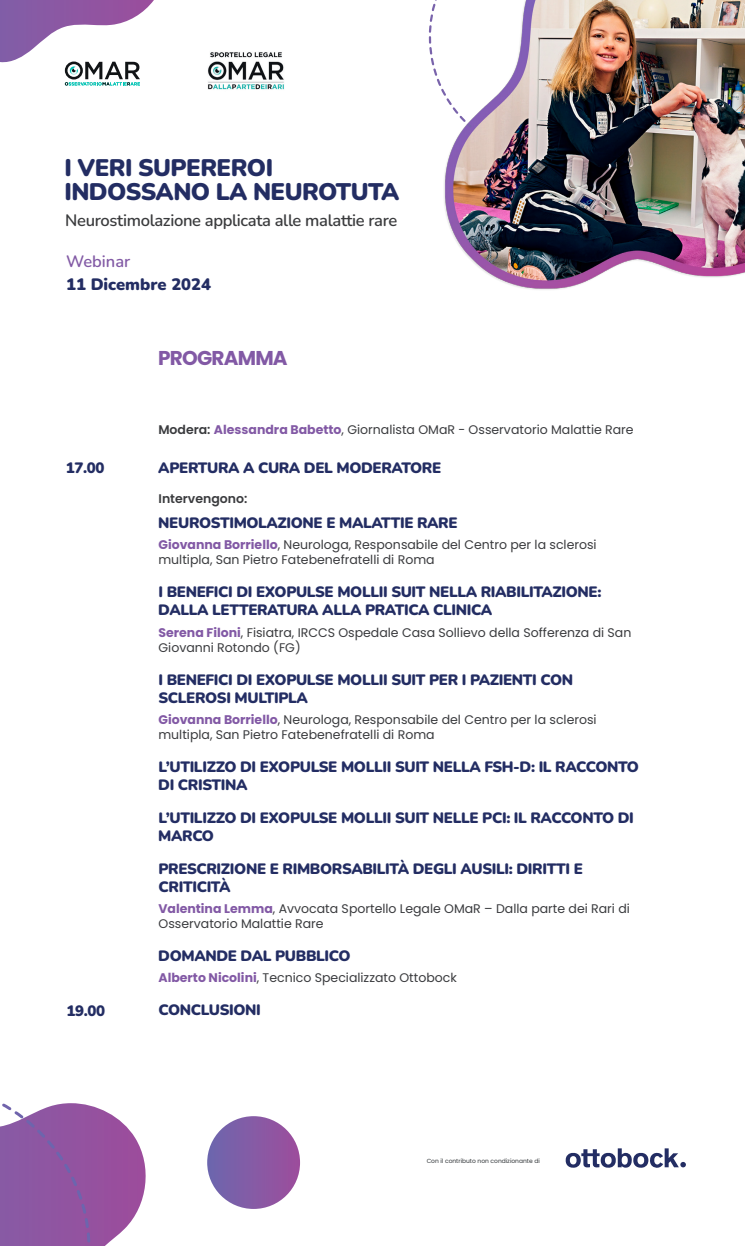
<style>
.page{position:relative;width:745px;height:1246px;background:#fff}
.page>*{position:absolute;margin:0;border:0;box-sizing:border-box;transform-origin:0 0}
.t1{font:900 23.88px/24px "Nunito";letter-spacing:-.025em;color:#232d63}
.t2{font:700 20px "Poppins";letter-spacing:-.04em;color:#8259a5}
.t3{font:600 16.5px "Nunito";letter-spacing:-.02em;color:#3a3b3d}
.t4{font:900 16.5px "Nunito";color:#232d63}
.t5{font:600 16.38px "Nunito";color:#825aa5}
.t6{font:900 15px/18px "Nunito";letter-spacing:-.025em;color:#232d63}
.t7{font:12.5px/15px "Poppins";color:#3a3b3e}
.t8{font:600 12.5px "Poppins";color:#3a3b3e}
.t9{font:6px "Poppins";color:#34383b}
.s1{font-weight:600}
.s2{font-weight:700;color:#8259a5}
</style>
<div class="page">
<svg style="left:565px;top:1148px;width:120px;height:20px"></svg>
<div style="left:207px;top:1116px;width:93px;height:93px;background:linear-gradient(to right,#6e69af,#9e4e9c);border-radius:46px"></div>
<svg style="left:0;top:1103px;width:146px;height:143px;background:#9f6aad"></svg>
<img style="left:444px;top:0;width:300px;height:290px">
<img style="left:207px;top:52px;width:77px;height:38px">
<svg style="left:0;top:0;width:154px;height:86px"></svg>
<img style="left:428px;top:0;width:228px;height:130px">
<h1 class="t1" style="left:64px;top:155px;width:336px">I VERI SUPEREROI<br>INDOSSANO LA NEUROTUTA</h1>
<h3 class="t3" style="left:65px;top:209px;width:333px">Neurostimolazione applicata alle malattie rare</h3>
<h3 class="t5" style="left:66px;top:250px;width:66px">Webinar</h3>
<h3 class="t4" style="left:66px;top:273px;width:146px">11 Dicembre 2024</h3>
<p class="t6" style="left:66px;top:458px;width:40px">17.00</p>
<p class="t6" style="left:66px;top:1001px;width:40px">19.00</p>
<h2 class="t2" style="left:158px;top:347px;width:131px">PROGRAMMA</h2>
<p class="t7" style="left:158px;top:422px;width:476px"><span class="s1">Modera:</span> <span class="s2">Alessandra Babetto</span>, Giornalista OMaR - Osservatorio Malattie Rare</p>
<p class="t6" style="left:158px;top:458px;width:284px">APERTURA A CURA DEL MODERATORE</p>
<p class="t8" style="left:158px;top:491px;width:90px">Intervengono:</p>
<p class="t6" style="left:158px;top:513px;width:301px">NEUROSTIMOLAZIONE E MALATTIE RARE</p>
<p class="t7" style="left:158px;top:537px;width:439px"><span class="s2">Giovanna Borriello</span>, Neurologa, Responsabile del Centro per la sclerosi multipla, San Pietro Fatebenefratelli di Roma</p>
<p class="t6" style="left:158px;top:582px;width:444px">I BENEFICI DI EXOPULSE MOLLII SUIT NELLA RIABILITAZIONE:<br>DALLA LETTERATURA ALLA PRATICA CLINICA</p>
<p class="t7" style="left:158px;top:625px;width:474px"><span class="s2">Serena Filoni</span>, Fisiatra, IRCCS Ospedale Casa Sollievo della Sofferenza di San<br>Giovanni Rotondo (FG)</p>
<p class="t6" style="left:158px;top:670px;width:416px">I BENEFICI DI EXOPULSE MOLLII SUIT PER I PAZIENTI CON<br>SCLEROSI MULTIPLA</p>
<p class="t7" style="left:158px;top:712px;width:439px"><span class="s2">Giovanna Borriello</span>, Neurologa, Responsabile del Centro per la sclerosi multipla, San Pietro Fatebenefratelli di Roma</p>
<p class="t6" style="left:158px;top:757px;width:482px">L’UTILIZZO DI EXOPULSE MOLLII SUIT NELLA FSH-D: IL RACCONTO<br>DI CRISTINA</p>
<p class="t6" style="left:158px;top:808px;width:477px">L’UTILIZZO DI EXOPULSE MOLLII SUIT NELLE PCI: IL RACCONTO DI<br>MARCO</p>
<p class="t6" style="left:158px;top:859px;width:426px">PRESCRIZIONE E RIMBORSABILITÀ DEGLI AUSILI: DIRITTI E<br>CRITICITÀ</p>
<p class="t7" style="left:158px;top:901px;width:472px"><span class="s2">Valentina Lemma</span>, Avvocata Sportello Legale OMaR – Dalla parte dei Rari di<br>Osservatorio Malattie Rare</p>
<p class="t6" style="left:158px;top:946px;width:194px">DOMANDE DAL PUBBLICO</p>
<p class="t7" style="left:158px;top:970px;width:300px"><span class="s2">Alberto Nicolini</span>, Tecnico Specializzato Ottobock</p>
<p class="t6" style="left:158px;top:1000px;width:104px">CONCLUSIONI</p>
<p class="t9" style="left:426px;top:1157px;width:115px">Con il contributo non condizionante di</p>
</div>
